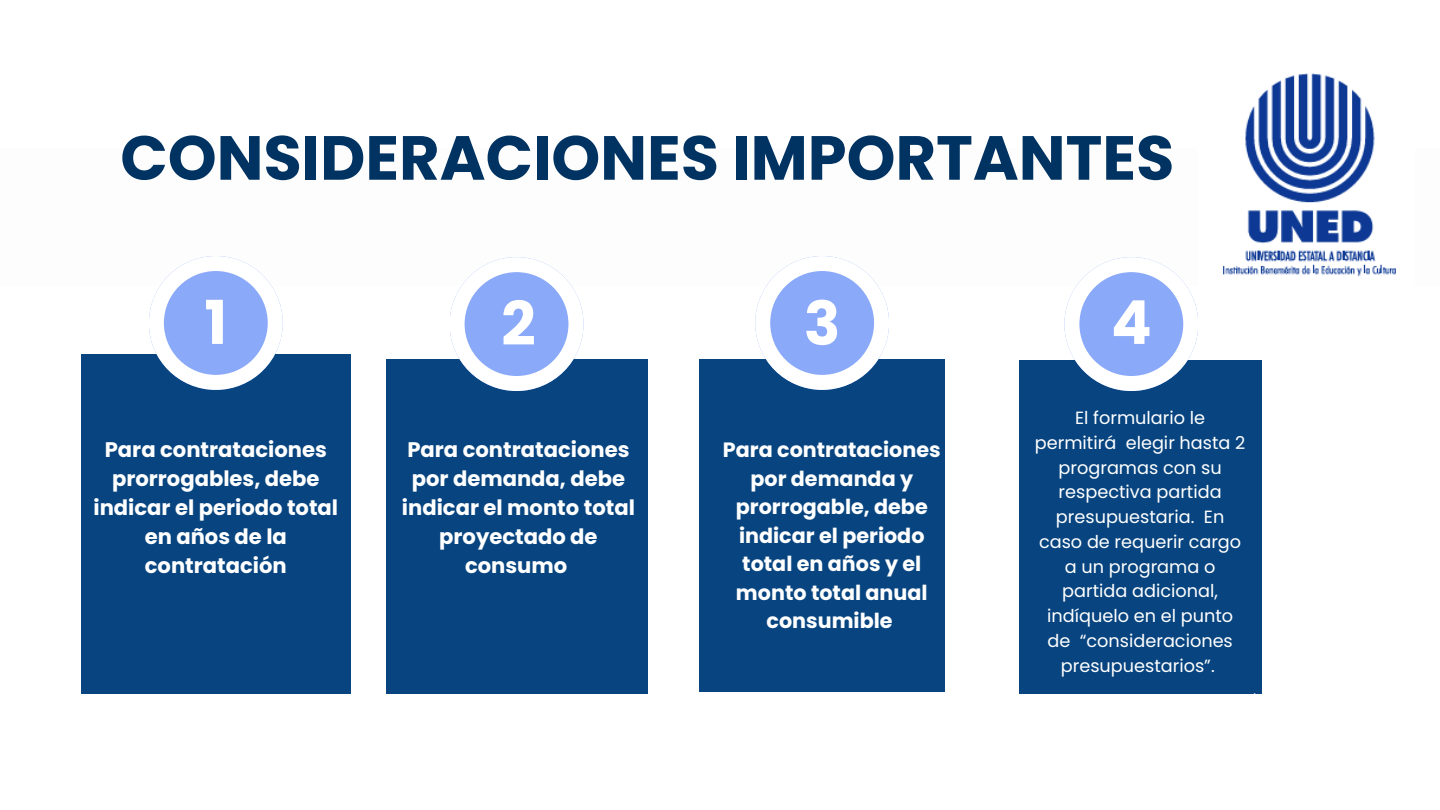
<style>
.page{position:relative;width:1440px;height:810px;background:#fff}
.page>*{position:absolute;margin:0;border:0;box-sizing:border-box;transform-origin:0 0}
.t1{font:700 62.2px "Poppins";color:#013362}
.t2{font:700 60.5px "Poppins";color:#fff}
.t3{font:700 21.1px/28.9px "Poppins";color:#fff;text-align:center}
.t4{font:700 20.7px/28.5px "Poppins";color:#fff;text-align:center}
.t5{font:17.7px/24.8px "Poppins";color:#fff;text-align:center}
</style>
<div class="page">
<div style="left:81px;top:354px;width:270px;height:339px;background:#084580"></div>
<div style="left:386px;top:359px;width:261px;height:334px;background:#084580"></div>
<div style="left:699px;top:359px;width:246px;height:333px;background:#084580"></div>
<div style="left:1019px;top:360px;width:242px;height:333px;background:#084580"></div>
<svg style="left:149px;top:256px;width:134px;height:134px"></svg>
<svg style="left:450px;top:257px;width:133px;height:134px"></svg>
<svg style="left:755px;top:256px;width:134px;height:134px"></svg>
<svg style="left:1064px;top:257px;width:134px;height:134px"></svg>
<svg style="left:1213px;top:693px;width:49px;height:1px"></svg>
<img style="left:1223px;top:73px;width:173px;height:204px">
<p class="t1" style="left:120px;top:114px;width:1056px">CONSIDERACIONES IMPORTANTES</p>
<p class="t2" style="left:204px;top:280px;width:24px">1</p>
<h1 class="t2" style="left:501px;top:282px;width:36px">2</h1>
<p class="t2" style="left:804px;top:281px;width:38px">3</p>
<p class="t2" style="left:1111px;top:280px;width:42px">4</p>
<p class="t3" style="left:93px;top:435px;width:246px">Para contrataciones prorrogables, debe indicar el periodo total en años de la contratación</p>
<p class="t4" style="left:723px;top:436px;width:219px">Para contrataciones por demanda y prorrogable, debe indicar el periodo total en años y el monto total anual consumible</p>
<h2 class="t3" style="left:402px;top:435px;width:234px">Para contrataciones por demanda, debe indicar el monto total proyectado de consumo</h2>
<h2 class="t5" style="left:1035px;top:405px;width:212px">El formulario le permitirá elegir hasta 2 programas con su respectiva partida presupuestaria. En caso de requerir cargo a un programa o partida adicional, indíquelo en el punto de “consideraciones presupuestarios”.</h2>
</div>
